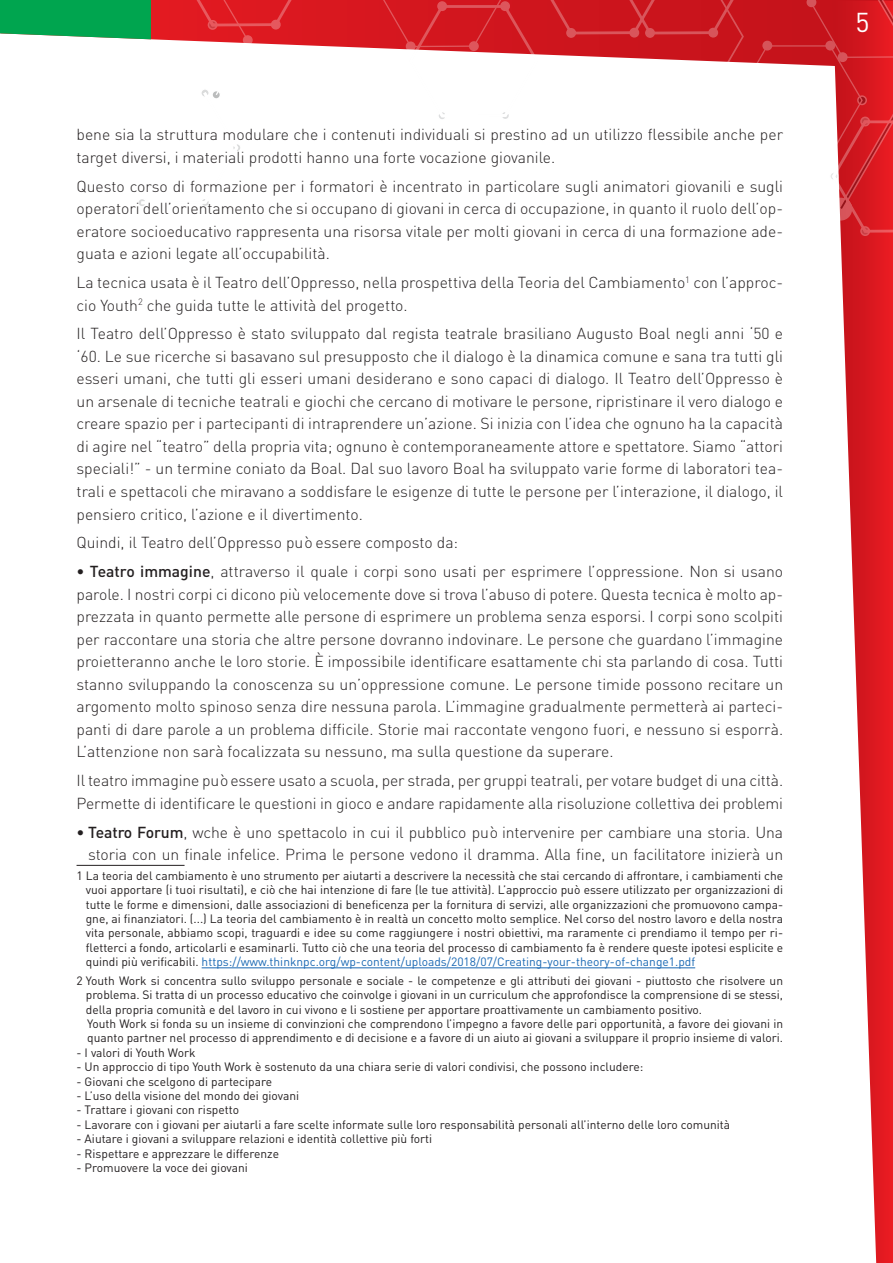
<style>
.page{position:relative;width:893px;height:1263px;background:#fff}
.page>*{position:absolute;margin:0;border:0;box-sizing:border-box;transform-origin:0 0}
.t1{font:27px "DIN";color:#fff}
.t2{font:300 15.75px/22.5px "DIN";letter-spacing:-.005em;color:#231f20}
.t3{font:12px/14.4px "DIN";color:#231f20;text-align:justify}
.s1{font-weight:500}
.s2{color:#1b69b4}
</style>
<div class="page">
<div style="left:310px;top:0;width:67px;height:49px;background:#d9181f"></div>
<svg style="left:840px;top:237px;width:53px;height:1026px"></svg>
<svg style="left:377px;top:0;width:516px;height:237px"></svg>
<svg style="left:0;top:0;width:310px;height:206px"></svg>
<hr style="left:77px;top:865px;width:108px;height:1px;background:#231f20">
<hr style="left:202px;top:967px;width:493px;height:1px;background:#1b69b4">
<p class="t2" style="left:77px;top:123px;width:708px">bene sia la struttura modulare che i contenuti individuali si prestino ad un utilizzo flessibile anche per target diversi, i materiali prodotti hanno una forte vocazione giovanile.</p>
<p class="t2" style="left:77px;top:175px;width:708px;text-align:justify">Questo corso di formazione per i formatori è incentrato in particolare sugli animatori giovanili e sugli operatori dell’orientamento che si occupano di giovani in cerca di occupazione, in quanto il ruolo dell’op&shy;eratore socioeducativo rappresenta una risorsa vitale per molti giovani in cerca di una formazione ade&shy;guata e azioni legate all’occupabilità.</p>
<p class="t2" style="left:77px;top:271px;width:708px">La tecnica usata è il Teatro dell’Oppresso, nella prospettiva della Teoria del Cambiamento<sup>1</sup> con l’approc&shy;cio Youth<sup>2</sup> che guida tutte le attività del progetto.</p>
<p class="t2" style="left:77px;top:322px;width:708px;text-align:justify">Il Teatro dell’Oppresso è stato sviluppato dal regista teatrale brasiliano Augusto Boal negli anni ‘50 e ‘60. Le sue ricerche si basavano sul presupposto che il dialogo è la dinamica comune e sana tra tutti gli esseri umani, che tutti gli esseri umani desiderano e sono capaci di dialogo. Il Teatro dell’Oppresso è un arsenale di tecniche teatrali e giochi che cercano di motivare le persone, ripristinare il vero dialogo e creare spazio per i partecipanti di intraprendere un’azione. Si inizia con l’idea che ognuno ha la capacità di agire nel “teatro” della propria vita; ognuno è contemporaneamente attore e spettatore. Siamo “attori speciali!” - un termine coniato da Boal. Dal suo lavoro Boal ha sviluppato varie forme di laboratori tea&shy;trali e spettacoli che miravano a soddisfare le esigenze di tutte le persone per l’interazione, il dialogo, il pensiero critico, l’azione e il divertimento.</p>
<p class="t2" style="left:77px;top:531px;width:383px">Quindi, il Teatro dell’Oppresso può essere composto da:</p>
<p class="t2" style="left:77px;top:560px;width:708px;text-align:justify"><span class="s1">• Teatro immagine</span>, attraverso il quale i corpi sono usati per esprimere l’oppressione. Non si usano parole. I nostri corpi ci dicono più velocemente dove si trova l’abuso di potere. Questa tecnica è molto ap&shy;prezzata in quanto permette alle persone di esprimere un problema senza esporsi. I corpi sono scolpiti per raccontare una storia che altre persone dovranno indovinare. Le persone che guardano l’immagine proietteranno anche le loro storie. È impossibile identificare esattamente chi sta parlando di cosa. Tutti stanno sviluppando la conoscenza su un’oppressione comune. Le persone timide possono recitare un argomento molto spinoso senza dire nessuna parola. L’immagine gradualmente permetterà ai parteci&shy;panti di dare parole a un problema difficile. Storie mai raccontate vengono fuori, e nessuno si esporrà.<br>L’attenzione non sarà focalizzata su nessuno, ma sulla questione da superare.</p>
<p class="t2" style="left:77px;top:769px;width:708px">Il teatro immagine può essere usato a scuola, per strada, per gruppi teatrali, per votare budget di una città.<br>Permette di identificare le questioni in gioco e andare rapidamente alla risoluzione collettiva dei problemi</p>
<p class="t2" style="left:77px;top:820px;width:708px;text-align:right"><span class="s1">• Teatro Forum</span>, wche è uno spettacolo in cui il pubblico può intervenire per cambiare una storia. Una storia con un finale infelice. Prima le persone vedono il dramma. Alla fine, un facilitatore inizierà un</p>
<p class="t3" style="left:86px;top:868px;width:699px;text-indent:-9px">1 La teoria del cambiamento è uno strumento per aiutarti a descrivere la necessità che stai cercando di affrontare, i cambiamenti che vuoi apportare (i tuoi risultati), e ciò che hai intenzione di fare (le tue attività). L’approccio può essere utilizzato per organizzazioni di tutte le forme e dimensioni, dalle associazioni di beneficenza per la fornitura di servizi, alle organizzazioni che promuovono campa&shy;gne, ai finanziatori. (...) La teoria del cambiamento è in realtà un concetto molto semplice. Nel corso del nostro lavoro e della nostra vita personale, abbiamo scopi, traguardi e idee su come raggiungere i nostri obiettivi, ma raramente ci prendiamo il tempo per ri&shy;fletterci a fondo, articolarli e esaminarli. Tutto ciò che una teoria del processo di cambiamento fa è rendere queste ipotesi esplicite e quindi più verificabili. <span class="s2">https://www.thinknpc.org/wp-content/uploads/2018/07/Creating-your-theory-of-change1.pdf</span></p>
<p class="t3" style="left:86px;top:973px;width:699px;text-align:left;text-indent:-9px">2 Youth Work si concentra sullo sviluppo personale e sociale - le competenze e gli attributi dei giovani - piuttosto che risolvere un problema. Si tratta di un processo educativo che coinvolge i giovani in un curriculum che approfondisce la comprensione di se stessi, della propria comunità e del lavoro in cui vivono e li sostiene per apportare proattivamente un cambiamento positivo.<br>Youth Work si fonda su un insieme di convinzioni che comprendono l’impegno a favore delle pari opportunità, a favore dei giovani in quanto partner nel processo di apprendimento e di decisione e a favore di un aiuto ai giovani a sviluppare il proprio insieme di valori.</p>
<p class="t3" style="left:77px;top:1045px;width:120px">- I valori di Youth Work</p>
<p class="t3" style="left:77px;top:1059px;width:568px">- Un approccio di tipo Youth Work è sostenuto da una chiara serie di valori condivisi, che possono includere:</p>
<p class="t3" style="left:77px;top:1074px;width:197px">- Giovani che scelgono di partecipare</p>
<p class="t3" style="left:77px;top:1088px;width:224px">- L’uso della visione del mondo dei giovani</p>
<p class="t3" style="left:77px;top:1103px;width:164px">- Trattare i giovani con rispetto</p>
<p class="t3" style="left:77px;top:1117px;width:655px">- Lavorare con i giovani per aiutarli a fare scelte informate sulle loro responsabilità personali all’interno delle loro comunità</p>
<p class="t3" style="left:77px;top:1131px;width:357px">- Aiutare i giovani a sviluppare relazioni e identità collettive più forti</p>
<p class="t3" style="left:77px;top:1146px;width:204px">- Rispettare e apprezzare le differenze</p>
<p class="t3" style="left:77px;top:1160px;width:173px">- Promuovere la voce dei giovani</p>
<h1 class="t1" style="left:855px;top:6px;width:16px">5</h1>
</div>
